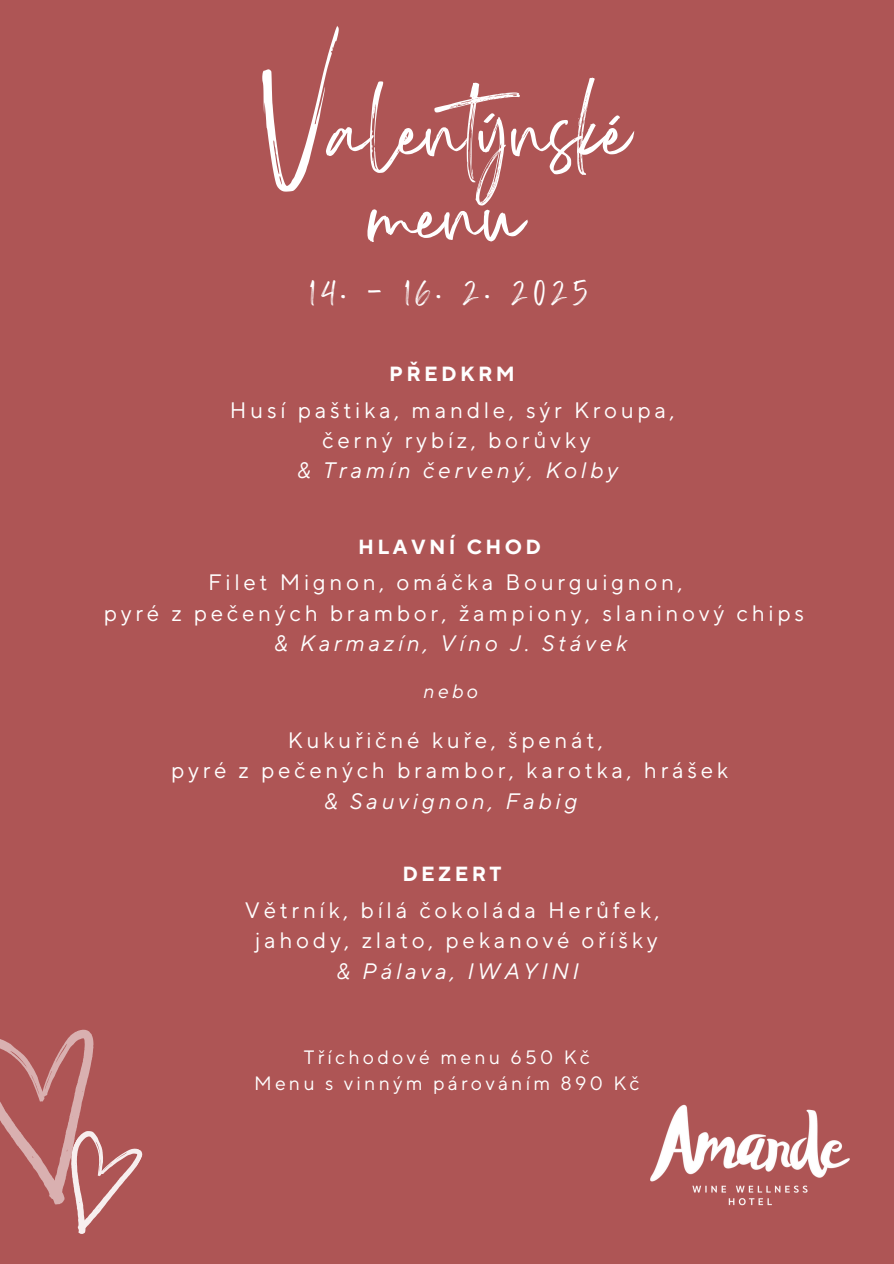
<style>
.page{position:relative;width:894px;height:1264px;background:#fff}
.page>*{position:absolute;margin:0;border:0;box-sizing:border-box;transform-origin:0 0}
.t1{font:88.2px/83.6px "Sisterhood";color:#fff;text-align:center}
.t2{font:34.35px "Sisterhood";letter-spacing:.125em;color:#fff}
.t3{font:22.2px/30.3px "TT Norms Pro";letter-spacing:.17em;color:#fff;text-align:center}
.t4{font:italic 22.2px "TT Norms Pro";letter-spacing:.17em;color:#fff}
.t5{font:700 20.4px "TT Norms Pro";letter-spacing:.17em;color:#fff}
.t6{font:19.2px "TT Norms Pro";letter-spacing:.17em;color:#fff}
.t7{font:italic 19.2px "TT Norms Pro";color:#fff}
.s1{font-style:italic}
</style>
<div class="page">
<div style="left:0;top:0;width:893px;height:1263px;background:#ae5555"></div>
<img style="left:650px;top:1104px;width:200px;height:102px">
<svg style="left:0;top:1029px;width:143px;height:205px"></svg>
<h1 class="t1" style="left:264px;top:119px;width:367px">Valentýnské menu</h1>
<h2 class="t2" style="left:310px;top:279px;width:280px">14. - 16. 2. 2025</h2>
<h3 class="t5" style="left:389px;top:361px;width:127px">PŘEDKRM</h3>
<h4 class="t3" style="left:230px;top:395px;width:446px">Husí paštika, mandle, sýr Kroupa, černý rybíz, borůvky<br><span class="s1">&amp; Tramín červený, Kolby</span></h4>
<h3 class="t5" style="left:358px;top:534px;width:184px">HLAVNÍ CHOD</h3>
<h4 class="t3" style="left:208px;top:568px;width:476px">Filet Mignon, omáčka Bourguignon,</h4>
<h4 class="t3" style="left:104px;top:598px;width:701px">pyré z pečených brambor, žampiony, slaninový chips</h4>
<h4 class="t4" style="left:273px;top:630px;width:355px">&amp; Karmazín, Víno J. Stávek</h4>
<p class="t7" style="left:422px;top:680px;width:56px">nebo</p>
<h4 class="t3" style="left:171px;top:725px;width:558px">Kukuřičné kuře, špenát,<br>pyré z pečených brambor, karotka, hrášek <span class="s1">&amp; Sauvignon, Fabig</span></h4>
<h3 class="t5" style="left:402px;top:861px;width:101px">DEZERT</h3>
<h4 class="t3" style="left:245px;top:895px;width:416px">Větrník, bílá čokoláda Herůfek, jahody, zlato, pekanové oříšky <span class="s1">&amp; Pálava, IWAYINI</span></h4>
<p class="t6" style="left:304px;top:1045px;width:287px">Tříchodové menu 650 Kč</p>
<p class="t6" style="left:254px;top:1071px;width:387px">Menu s vinným párováním 890 Kč</p>
</div>
